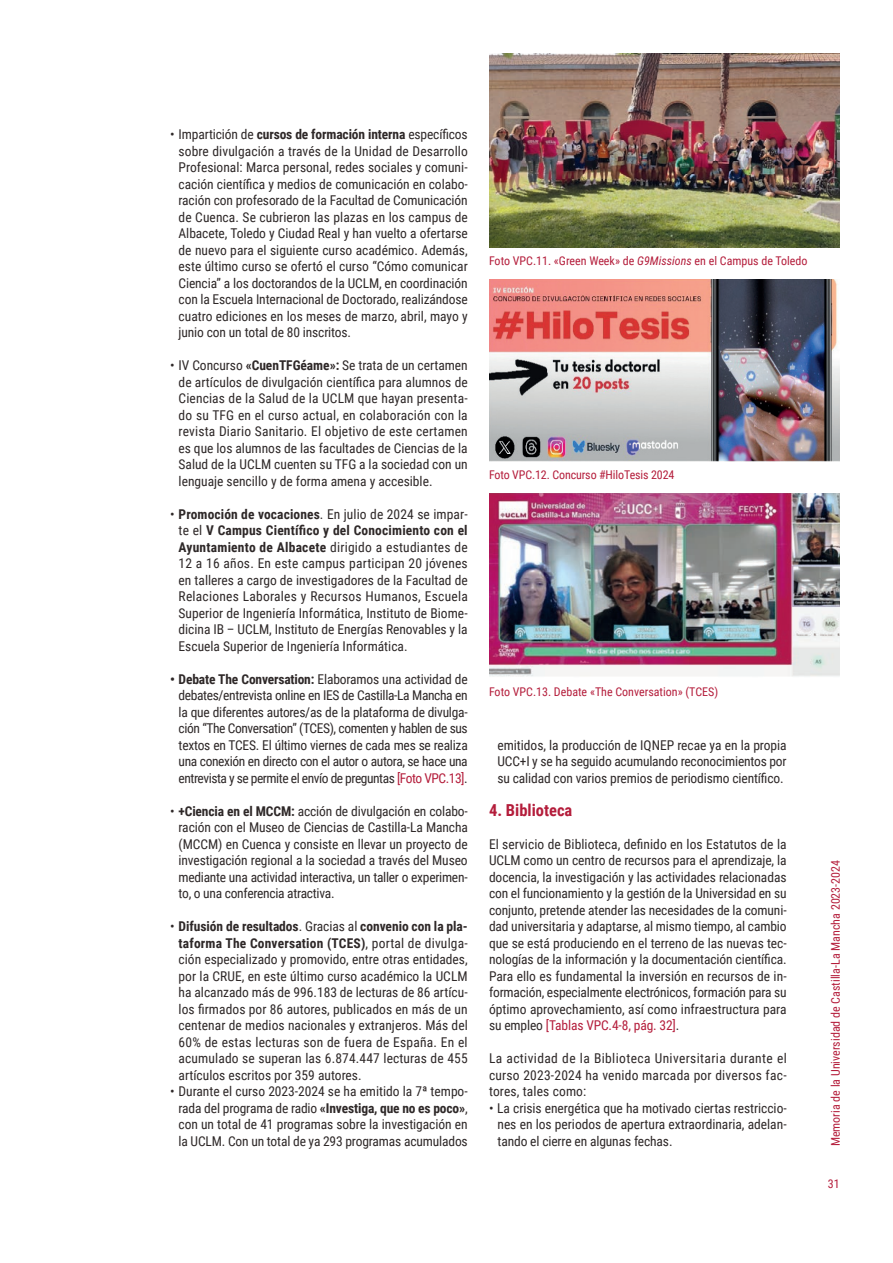
<style>
.page{position:relative;width:893px;height:1263px;background:#fff}
.page>*{position:absolute;margin:0;border:0;box-sizing:border-box;transform-origin:0 0}
.txt_corrido{font:700 16.5px "Roboto Condensed";color:#b41d3b}
.txt_corrido-2{font:13.5px/16.5px "Roboto Condensed";letter-spacing:-.01em;color:#2e2828;text-align:justify}
.txt_corrido-3{font:12px "Roboto Condensed";color:#b41d3b}
.s1{font-weight:700}
.s2{color:#b41d3b}
.s3{font-style:italic}
</style>
<div class="page">
<img style="left:489px;top:279px;width:351px;height:182px">
<img style="left:489px;top:493px;width:351px;height:184px">
<img style="left:489px;top:53px;width:351px;height:194px">
<p class="txt_corrido-2" style="left:179px;top:126px;width:291px;text-indent:-9px">• Impartición de <span class="s1">cursos de formación interna</span> específicos sobre divulgación a través de la Unidad de Desarrollo Profesional: Marca personal, redes sociales y comuni&shy;cación científica y medios de comunicación en colabo&shy;ración con profesorado de la Facultad de Comunicación de Cuenca. Se cubrieron las plazas en los campus de Albacete, Toledo y Ciudad Real y han vuelto a ofertarse de nuevo para el siguiente curso académico. Además, este último curso se ofertó el curso “Cómo comunicar Ciencia” a los doctorandos de la UCLM, en coordinación con la Escuela Internacional de Doctorado, realizándose cuatro ediciones en los meses de marzo, abril, mayo y junio con un total de 80 inscritos.</p>
<p class="txt_corrido-2" style="left:179px;top:357px;width:291px;text-indent:-9px">• IV Concurso <span class="s1">«CuenTFGéame»:</span> Se trata de un certamen de artículos de divulgación científica para alumnos de Ciencias de la Salud de la UCLM que hayan presenta&shy;do su TFG en el curso actual, en colaboración con la revista Diario Sanitario. El objetivo de este certamen es que los alumnos de las facultades de Ciencias de la Salud de la UCLM cuenten su TFG a la sociedad con un lenguaje sencillo y de forma amena y accesible.</p>
<p class="txt_corrido-2" style="left:179px;top:505px;width:291px;text-indent:-9px">• <span class="s1">Promoción de vocaciones</span>. En julio de 2024 se impar&shy;te el <span class="s1">V Campus Científico y del Conocimiento con el Ayuntamiento de Albacete</span> dirigido a estudiantes de 12 a 16 años. En este campus participan 20 jóvenes en talleres a cargo de investigadores de la Facultad de Relaciones Laborales y Recursos Humanos, Escuela Superior de Ingeniería Informática, Instituto de Biome&shy;dicina IB – UCLM, Instituto de Energías Renovables y la Escuela Superior de Ingeniería Informática.</p>
<p class="txt_corrido-2" style="left:179px;top:670px;width:291px;text-indent:-8px"><span class="s1">• Debate The Conversation:</span> Elaboramos una actividad de debates/entrevista online en IES de Castilla-La Mancha en la que diferentes autores/as de la plataforma de divulga&shy;ción “The Conversation” (TCES), comenten y hablen de sus textos en TCES. El último viernes de cada mes se realiza una conexión en directo con el autor o autora, se hace una entrevista y se permite el envío de preguntas <span class="s2">[Foto VPC.13]</span>.</p>
<p class="txt_corrido-2" style="left:179px;top:802px;width:291px;text-indent:-9px">• <span class="s1">+Ciencia en el MCCM:</span> acción de divulgación en colabo&shy;ración con el Museo de Ciencias de Castilla-La Mancha (MCCM) en Cuenca y consiste en llevar un proyecto de investigación regional a la sociedad a través del Museo mediante una actividad interactiva, un taller o experimen&shy;to, o una conferencia atractiva.</p>
<p class="txt_corrido-2" style="left:179px;top:918px;width:291px;text-indent:-9px">• <span class="s1">Difusión de resultados</span>. Gracias al <span class="s1">convenio con la pla&shy;taforma The Conversation (TCES)</span>, portal de divulga&shy;ción especializado y promovido, entre otras entidades, por la CRUE, en este último curso académico la UCLM ha alcanzado más de 996.183 de lecturas de 86 artícu&shy;los firmados por 86 autores, publicados en más de un centenar de medios nacionales y extranjeros. Más del 60% de estas lecturas son de fuera de España. En el acumulado se superan las 6.874.447 lecturas de 455 artículos escritos por 359 autores.</p>
<p class="txt_corrido-2" style="left:179px;top:1083px;width:291px;text-indent:-9px">• Durante el curso 2023-2024 se ha emitido la 7ª tempo&shy;rada del programa de radio <span class="s1">«Investiga, que no es poco»</span>, con un total de 41 programas sobre la investigación en la UCLM. Con un total de ya 293 programas acumulados</p>
<p class="txt_corrido-3" style="left:489px;top:252px;width:320px">Foto VPC.11. «Green Week» de <span class="s3">G9Missions</span> en el Campus de Toledo</p>
<p class="txt_corrido-3" style="left:489px;top:466px;width:187px">Foto VPC.12. Concurso #HiloTesis 2024</p>
<p class="txt_corrido-3" style="left:489px;top:683px;width:231px">Foto VPC.13. Debate «The Conversation» (TCES)</p>
<p class="txt_corrido-2" style="left:497px;top:736px;width:291px">emitidos, la producción de IQNEP recae ya en la propia UCC+I y se ha seguido acumulando reconocimientos por su calidad con varios premios de periodismo científico.</p>
<p class="txt_corrido" style="left:489px;top:798px;width:85px">4. Biblioteca</p>
<p class="txt_corrido-2" style="left:489px;top:835px;width:299px">El servicio de Biblioteca, definido en los Estatutos de la UCLM como un centro de recursos para el aprendizaje, la docencia, la investigación y las actividades relacionadas con el funcionamiento y la gestión de la Universidad en su conjunto, pretende atender las necesidades de la comuni&shy;dad universitaria y adaptarse, al mismo tiempo, al cambio que se está produciendo en el terreno de las nuevas tec&shy;nologías de la información y la documentación científica.<br>Para ello es fundamental la inversión en recursos de in&shy;formación, especialmente electrónicos, formación para su óptimo aprovechamiento, así como infraestructura para su empleo <span class="s2">[Tablas VPC.4-8, pág. 32]</span>.</p>
<p class="txt_corrido-2" style="left:489px;top:1050px;width:299px">La actividad de la Biblioteca Universitaria durante el curso 2023-2024 ha venido marcada por diversos fac&shy;tores, tales como:</p>
<p class="txt_corrido-2" style="left:497px;top:1099px;width:291px;text-indent:-9px">• La crisis energética que ha motivado ciertas restriccio&shy;nes en los periodos de apertura extraordinaria, adelan&shy;tando el cierre en algunas fechas.</p>
<p class="txt_corrido-3" style="left:827px;top:1146px;width:288px;rotate:-90deg">Memoria de la Universidad de Castilla-La Mancha 2023-2024</p>
<p class="txt_corrido-3" style="left:828px;top:1175px;width:13px">31</p>
</div>
